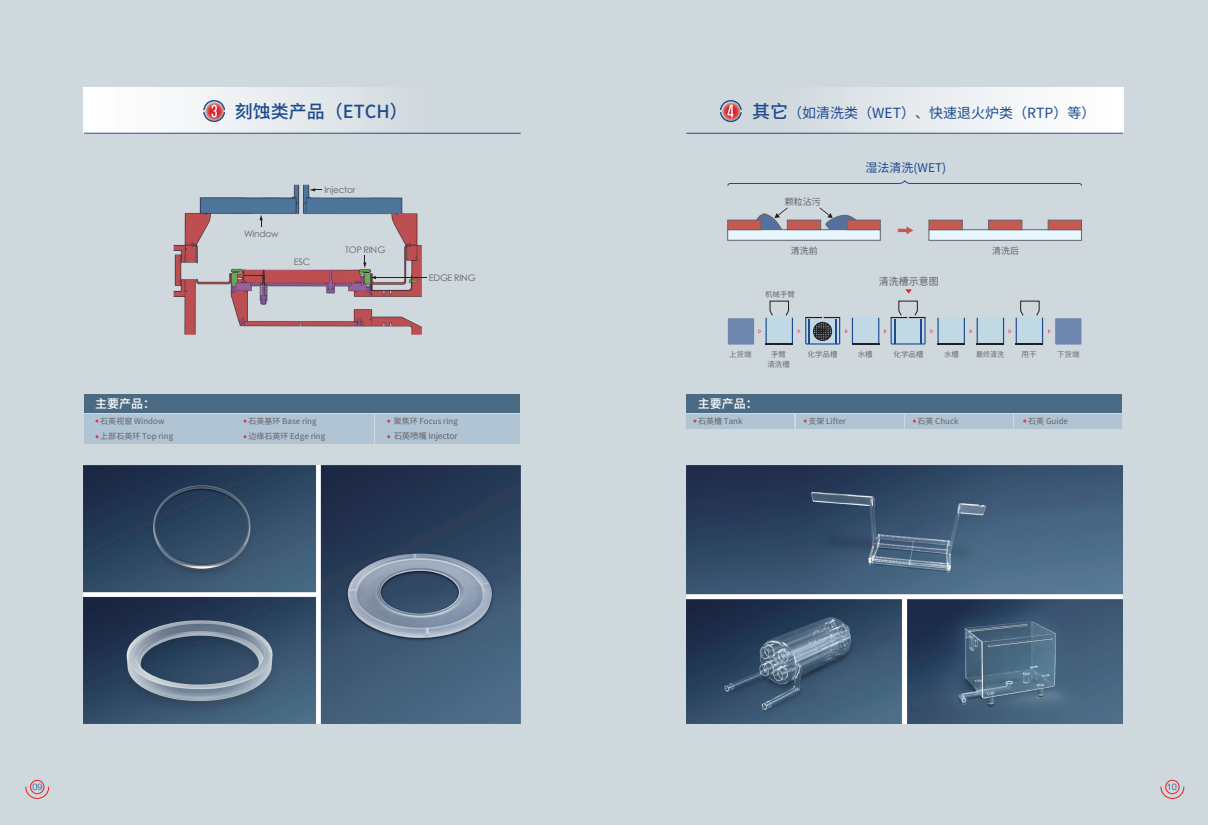
<style>
.page{position:relative;width:1208px;height:825px;background:#fff}
.page>*{position:absolute;margin:0;border:0;box-sizing:border-box;transform-origin:0 0}
.t1{font:500 18px "Source Han Sans CN";color:#1e4b8f}
.t2{font:14px "Source Han Sans CN";color:#1e4b8f}
.t3{font:500 12px "Source Han Sans CN";color:#fff}
.t4{font:12px "Source Han Sans CN";color:#1e4b8f}
.t5{font:10px "Source Han Sans CN";color:#636366}
.t6{font:9px "ST Xihei";letter-spacing:-.025em;color:#636366}
.t7{font:9px "Source Han Sans CN";color:#636366}
.t8{font:300 9px "Helvetica Neue";color:#1e4b8f}
.t9{font:8.5px "Source Han Sans CN";letter-spacing:-.025em;color:#636366}
.t10{font:8px "Source Han Sans CN";color:#636366}
.t11{font:7.5px "Source Han Sans CN";color:#636366}
.t12{font:7.5px "Source Han Sans CN";color:#636366;scale:.92 1}
.t13{font:500 5.9px "ST Heiti SC";color:#231f20}
.s1{font-weight:500;font-size:18px}
</style>
<div class="page">
<div style="left:0;top:0;width:1207px;height:825px;background:#cfd8dd"></div>
<img style="left:173px;top:184px;width:249px;height:151px">
<div style="left:84px;top:87px;width:437px;height:46px;background:linear-gradient(to right,#fff,#c8d2d8)"></div>
<div style="left:686px;top:87px;width:437px;height:46px;background:linear-gradient(to right,#c8d2d8,#fff)"></div>
<svg style="left:898px;top:226px;width:15px;height:8px"></svg>
<div style="left:727px;top:229px;width:153px;height:12px;background:#e8f6fd;border:1px solid #636366"></div>
<div style="left:727px;top:220px;width:34px;height:10px;background:#c75953;border:1px solid #636366"></div>
<div style="left:787px;top:220px;width:34px;height:10px;background:#c75953;border:1px solid #636366"></div>
<div style="left:846px;top:220px;width:34px;height:10px;background:#c75953;border:1px solid #636366"></div>
<svg style="left:752px;top:207px;width:35px;height:24px"></svg>
<svg style="left:819px;top:207px;width:41px;height:34px"></svg>
<div style="left:928px;top:229px;width:153px;height:12px;background:#e8f6fd;border:1px solid #636366"></div>
<div style="left:928px;top:220px;width:34px;height:10px;background:#c75953;border:1px solid #636366"></div>
<div style="left:988px;top:220px;width:34px;height:10px;background:#c75953;border:1px solid #636366"></div>
<div style="left:1048px;top:220px;width:33px;height:10px;background:#c75953;border:1px solid #636366"></div>
<svg style="left:905px;top:289px;width:6px;height:4px"></svg>
<div style="left:728px;top:318px;width:26px;height:27px;background:#6d87ae"></div>
<div style="left:1055px;top:318px;width:26px;height:27px;background:#6d87ae"></div>
<svg style="left:758px;top:300px;width:292px;height:45px"></svg>
<div style="left:84px;top:414px;width:144px;height:14px;background:#b0c4d3"></div>
<div style="left:229px;top:414px;width:145px;height:14px;background:#b0c4d3"></div>
<div style="left:375px;top:414px;width:145px;height:14px;background:#b0c4d3"></div>
<div style="left:84px;top:394px;width:436px;height:19px;background:#4b6a83"></div>
<div style="left:84px;top:430px;width:144px;height:14px;background:#b0c4d3"></div>
<div style="left:229px;top:430px;width:145px;height:14px;background:#b0c4d3"></div>
<div style="left:375px;top:430px;width:145px;height:14px;background:#b0c4d3"></div>
<div style="left:686px;top:414px;width:108px;height:14px;background:#b0c4d3"></div>
<div style="left:795px;top:414px;width:108px;height:14px;background:#b0c4d3"></div>
<div style="left:905px;top:414px;width:108px;height:14px;background:#b0c4d3"></div>
<div style="left:1014px;top:414px;width:108px;height:14px;background:#b0c4d3"></div>
<div style="left:686px;top:394px;width:436px;height:19px;background:#4b6a83"></div>
<svg style="left:259px;top:215px;width:4px;height:11px"></svg>
<svg style="left:363px;top:255px;width:3px;height:13px"></svg>
<svg style="left:370px;top:276px;width:6px;height:3px"></svg>
<hr style="left:375px;top:277px;width:52px;height:1px;background:#231f20">
<svg style="left:309px;top:188px;width:12px;height:3px"></svg>
<svg style="left:727px;top:180px;width:355px;height:6px"></svg>
<svg style="left:203px;top:100px;width:22px;height:22px"></svg>
<hr style="left:84px;top:133px;width:436px;height:1px;background:#1e4b8f">
<hr style="left:686px;top:133px;width:437px;height:1px;background:#1e4b8f">
<div style="left:30px;top:780px;width:14px;height:14px;border:1px solid #ee1d23;border-radius:50%"></div>
<svg style="left:25px;top:786px;width:24px;height:13px"></svg>
<div style="left:1165px;top:780px;width:14px;height:14px;border:1px solid #ee1d23;border-radius:50%"></div>
<svg style="left:1160px;top:786px;width:24px;height:13px"></svg>
<svg style="left:720px;top:100px;width:22px;height:22px"></svg>
<img style="left:84px;top:465px;width:436px;height:258px">
<img style="left:686px;top:465px;width:436px;height:258px">
<h1 class="t1" style="left:235px;top:101px;width:174px">刻蚀类产品（ETCH）</h1>
<p class="t6" style="left:244px;top:227px;width:36px">Window</p>
<p class="t6" style="left:324px;top:183px;width:33px">Injector</p>
<p class="t6" style="left:294px;top:256px;width:18px">ESC</p>
<p class="t6" style="left:345px;top:243px;width:41px">TOP RING</p>
<p class="t6" style="left:429px;top:272px;width:48px">EDGE RING</p>
<h3 class="t3" style="left:95px;top:396px;width:62px">主要产品：</h3>
<p class="t10" style="left:100px;top:416px;width:66px">石英视窗 Window</p>
<p class="t10" style="left:248px;top:416px;width:70px">石英基环 Base ring</p>
<p class="t10" style="left:394px;top:416px;width:66px">聚焦环 Focus ring</p>
<p class="t10" style="left:100px;top:432px;width:74px">上部石英环 Top ring</p>
<p class="t10" style="left:248px;top:432px;width:78px">边缘石英环 Edge ring</p>
<p class="t9" style="left:394px;top:431px;width:66px">石英喷嘴 Injector</p>
<h2 class="t2" style="left:752px;top:105px;width:345px"><span class="s1">其它</span>（如清洗类（WET）、快速退火炉类（RTP）等）</h2>
<p class="t7" style="left:785px;top:196px;width:37px">颗粒沾污</p>
<h3 class="t4" style="left:865px;top:161px;width:82px">湿法清洗(WET)</h3>
<p class="t7" style="left:791px;top:246px;width:28px">清洗前</p>
<p class="t7" style="left:992px;top:246px;width:28px">清洗后</p>
<p class="t11" style="left:765px;top:290px;width:31px">机械手臂</p>
<p class="t13" style="left:817px;top:326px;width:13px">圆片</p>
<p class="t5" style="left:879px;top:275px;width:61px">清洗槽示意图</p>
<p class="t11" style="left:729px;top:350px;width:24px">上货端</p>
<p class="t11" style="left:807px;top:350px;width:31px">化学品槽</p>
<p class="t11" style="left:1057px;top:350px;width:24px">下货端</p>
<p class="t11" style="left:771px;top:350px;width:16px">手臂</p>
<p class="t11" style="left:857px;top:350px;width:16px">水槽</p>
<p class="t11" style="left:893px;top:350px;width:31px">化学品槽</p>
<p class="t11" style="left:944px;top:350px;width:16px">水槽</p>
<p class="t12" style="left:976px;top:350px;width:32px">最终清洗</p>
<p class="t11" style="left:1021px;top:350px;width:16px">甩干</p>
<p class="t11" style="left:767px;top:360px;width:24px">清洗槽</p>
<h3 class="t3" style="left:697px;top:396px;width:61px">主要产品：</h3>
<p class="t10" style="left:698px;top:416px;width:46px">石英槽 Tank</p>
<p class="t10" style="left:808px;top:416px;width:39px">支架 Lifter</p>
<p class="t10" style="left:917px;top:416px;width:43px">石英 Chuck</p>
<p class="t10" style="left:1028px;top:416px;width:41px">石英 Guide</p>
<p class="t8" style="left:32px;top:781px;width:12px">09</p>
<p class="t8" style="left:1166px;top:781px;width:12px">10</p>
</div>
